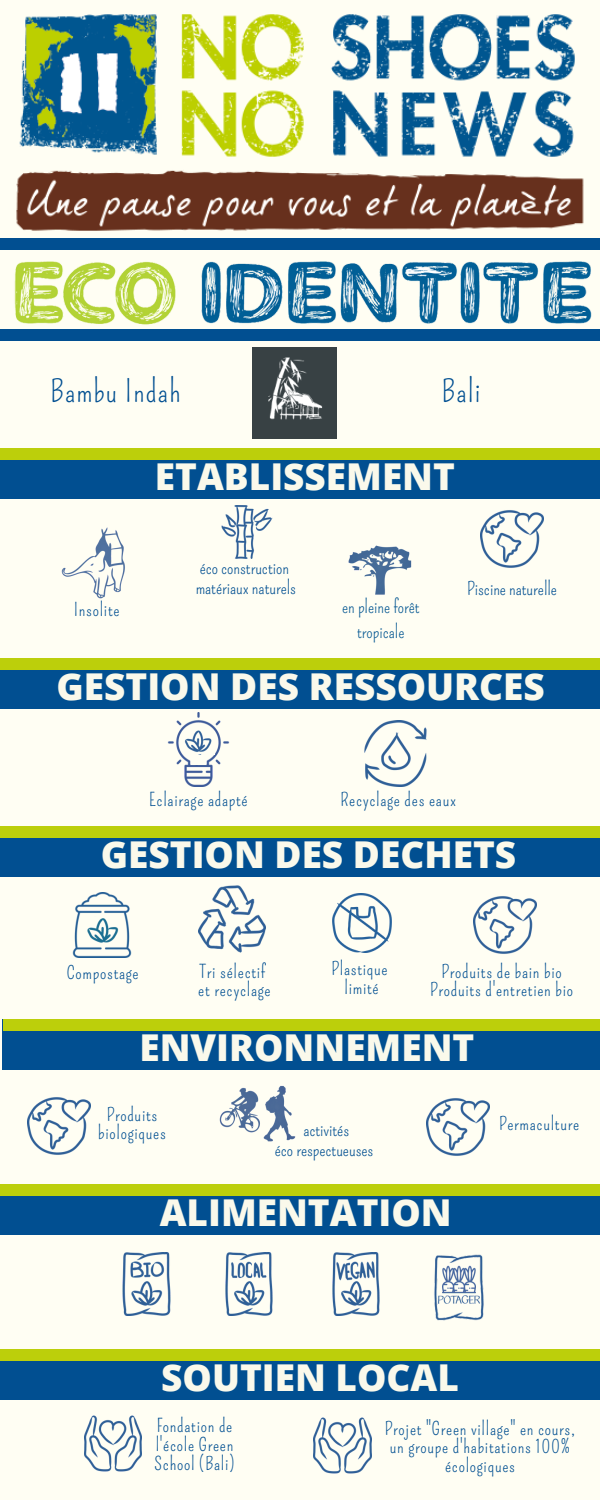
<style>
.page{position:relative;width:600px;height:1500px;background:#fffef3}
.page>*{position:absolute;margin:0;border:0;box-sizing:border-box;transform-origin:0 0}
.t1{font:800 37px "Open Sans";color:#faf9eb}
.t2{font:30.3px "Pompiere";letter-spacing:.04em;color:#014f91}
.t3{font:18px/18.8px "Pompiere";letter-spacing:.04em;color:#014f91;text-align:center}
.t4{font:18px/19.9px "Pompiere";color:#014f91}
.t5{font:18px/24.8px "Pompiere";color:#065892;text-align:center}
</style>
<div class="page">
<div style="left:0;top:1185px;width:600px;height:50px;background:#014f91"></div>
<div style="left:0;top:1185px;width:600px;height:11px;background:#bccf0b"></div>
<div style="left:0;top:826px;width:600px;height:50px;background:#014f91"></div>
<div style="left:0;top:826px;width:600px;height:11px;background:#bccf0b"></div>
<div style="left:3px;top:1019px;width:597px;height:51px;background:#014f91"></div>
<div style="left:4px;top:1019px;width:596px;height:12px;background:#bccf0b"></div>
<div style="left:0;top:658px;width:600px;height:50px;background:#014f91"></div>
<div style="left:0;top:658px;width:600px;height:11px;background:#bccf0b"></div>
<div style="left:0;top:448px;width:600px;height:50px;background:#014f91"></div>
<div style="left:0;top:448px;width:600px;height:11px;background:#bccf0b"></div>
<img style="left:16px;top:14px;width:568px;height:217px">
<img style="left:14px;top:261px;width:578px;height:64px">
<div style="left:0;top:238px;width:600px;height:12px;background:#014f91"></div>
<div style="left:0;top:330px;width:600px;height:11px;background:#014f91"></div>
<img style="left:349px;top:545px;width:63px;height:50px">
<img style="left:198px;top:886px;width:67px;height:66px">
<img style="left:332px;top:893px;width:59px;height:60px">
<img style="left:221px;top:506px;width:52px;height:52px">
<div style="left:0;top:1349px;width:600px;height:50px;background:#014f91"></div>
<div style="left:0;top:1349px;width:600px;height:11px;background:#bccf0b"></div>
<img style="left:314px;top:1417px;width:57px;height:57px">
<img style="left:219px;top:1085px;width:77px;height:57px">
<img style="left:481px;top:510px;width:63px;height:58px">
<img style="left:364px;top:721px;width:63px;height:66px">
<img style="left:72px;top:893px;width:60px;height:64px">
<img style="left:85px;top:916px;width:35px;height:27px">
<img style="left:225px;top:1252px;width:48px;height:64px">
<img style="left:122px;top:1252px;width:49px;height:64px">
<img style="left:332px;top:1252px;width:48px;height:64px">
<img style="left:434px;top:1254px;width:50px;height:67px">
<img style="left:443px;top:1263px;width:32px;height:32px">
<img style="left:438px;top:1295px;width:42px;height:9px">
<img style="left:27px;top:1097px;width:63px;height:58px">
<img style="left:84px;top:1415px;width:58px;height:57px">
<img style="left:252px;top:348px;width:85px;height:90px">
<img style="left:61px;top:527px;width:64px;height:72px">
<img style="left:427px;top:1098px;width:63px;height:58px">
<img style="left:474px;top:896px;width:63px;height:58px">
<img style="left:167px;top:712px;width:63px;height:74px">
<div style="left:185px;top:731px;width:29px;height:18px;background:#fffef3"></div>
<div style="left:191px;top:736px;width:15px;height:29px;background:#fffef3"></div>
<div style="left:197px;top:736px;width:17px;height:18px;background:#fffef3"></div>
<div style="left:197px;top:739px;width:13px;height:19px;background:#fffef3"></div>
<img style="left:181px;top:729px;width:32px;height:25px">
<h2 class="t2" style="left:50px;top:374px;width:132px">Bambu Indah</h2>
<h2 class="t2" style="left:442px;top:374px;width:40px">Bali</h2>
<p class="t3" style="left:74px;top:601px;width:47px">Insolite</p>
<h1 class="t1" style="left:155px;top:451px;width:302px">ETABLISSEMENT</h1>
<p class="t4" style="left:196px;top:558px;width:102px">éco construction matériaux naturels</p>
<p class="t5" style="left:342px;top:595px;width:79px">en pleine forêt tropicale</p>
<p class="t4" style="left:467px;top:579px;width:91px">Piscine naturelle</p>
<h1 class="t1" style="left:57px;top:661px;width:490px">GESTION DES RESSOURCES</h1>
<p class="t3" style="left:149px;top:790px;width:100px">Eclairage adapté</p>
<p class="t3" style="left:340px;top:790px;width:117px">Recyclage des eaux</p>
<h1 class="t1" style="left:101px;top:829px;width:417px">GESTION DES DECHETS</h1>
<p class="t3" style="left:67px;top:964px;width:73px">Compostage</p>
<p class="t3" style="left:198px;top:962px;width:74px;text-align:left">Tri sélectif et recyclage</p>
<p class="t3" style="left:332px;top:960px;width:58px">Plastique limité</p>
<p class="t3" style="left:430px;top:962px;width:144px">Produits de bain bio<br>Produits d'entretien bio</p>
<h1 class="t1" style="left:139px;top:1022px;width:336px">ENVIRONNEMENT</h1>
<p class="t3" style="left:98px;top:1105px;width:69px">Produits biologiques</p>
<p class="t3" style="left:499px;top:1114px;width:82px">Permaculture</p>
<p class="t4" style="left:275px;top:1120px;width:100px;text-align:center">activités<br>éco respectueuses</p>
<h1 class="t1" style="left:160px;top:1187px;width:293px">ALIMENTATION</h1>
<h1 class="t1" style="left:161px;top:1352px;width:299px">SOUTIEN LOCAL</h1>
<p class="t3" style="left:155px;top:1417px;width:81px;text-align:justify">Fondation de l'école Green School (Bali)</p>
<p class="t3" style="left:385px;top:1419px;width:192px">Projet "Green village" en cours, un groupe d'habitations 100% écologiques</p>
</div>
